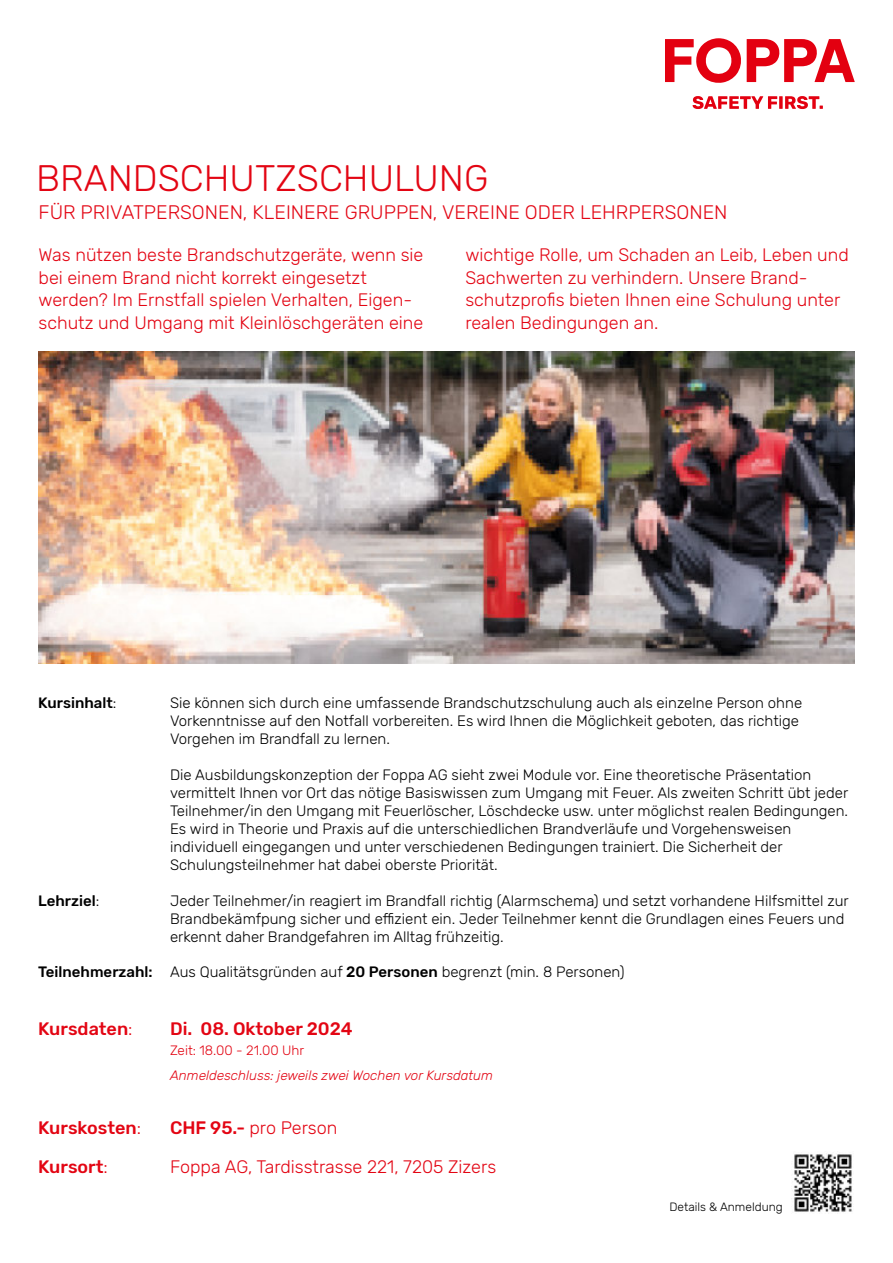
<style>
.page{position:relative;width:893px;height:1263px;background:#fff}
.page>*{position:absolute;margin:0;border:0;box-sizing:border-box;transform-origin:0 0}
.t1{font:300 36.75px "Rubik";color:#e30513}
.t2{font:300 19.5px "Rubik";color:#e30513}
.t3{font:300 18px/22.5px "Rubik";color:#e30513}
.t4{font:500 18px "Rubik";color:#e30513}
.t5{font:300 15px/18px "Rubik";color:#000}
.t6{font:500 15px "Rubik";color:#000}
.t7{font:italic 300 13.5px "Rubik";color:#e30513}
.t8{font:300 13.5px "Rubik";color:#e30513}
.t9{font:300 12px "Rubik";color:#000}
.s1{font-weight:300}
.s2{font-weight:500}
</style>
<div class="page">
<svg style="left:665px;top:38px;width:190px;height:45px"></svg>
<svg style="left:693px;top:96px;width:130px;height:13px"></svg>
<img style="left:38px;top:352px;width:817px;height:312px">
<img style="left:794px;top:1153px;width:58px;height:61px">
<h1 class="t1" style="left:36px;top:157px;width:454px">BRANDSCHUTZSCHULUNG</h1>
<h2 class="t2" style="left:39px;top:201px;width:691px">FÜR PRIVATPERSONEN, KLEINERE GRUPPEN, VEREINE ODER LEHRPERSONEN</h2>
<p class="t3" style="left:465px;top:244px;width:385px">wichtige Rolle, um Schaden an Leib, Leben und Sachwerten zu verhindern. Unsere Brand&shy;schutzprofis bieten Ihnen eine Schulung unter realen Bedingungen an.</p>
<p class="t3" style="left:39px;top:244px;width:386px">Was nützen beste Brandschutzgeräte, wenn sie bei einem Brand nicht korrekt eingesetzt werden? Im Ernstfall spielen Verhalten, Eigen&shy;schutz und Umgang mit Kleinlöschgeräten eine</p>
<p class="t6" style="left:38px;top:694px;width:80px">Kursinhalt<span class="s1">:</span></p>
<p class="t5" style="left:170px;top:694px;width:634px">Sie können sich durch eine umfassende Brandschutzschulung auch als einzelne Person ohne<br>Vorkenntnisse auf den Notfall vorbereiten. Es wird Ihnen die Möglichkeit geboten, das richtige<br>Vorgehen im Brandfall zu lernen.</p>
<p class="t5" style="left:170px;top:766px;width:680px">Die Ausbildungskonzeption der Foppa AG sieht zwei Module vor. Eine theoretische Präsentation vermittelt Ihnen vor Ort das nötige Basiswissen zum Umgang mit Feuer. Als zweiten Schritt übt jeder Teilnehmer/in den Umgang mit Feuerlöscher, Löschdecke usw. unter möglichst realen Bedingungen.<br>Es wird in Theorie und Praxis auf die unterschiedlichen Brandverläufe und Vorgehensweisen individuell eingegangen und unter verschiedenen Bedingungen trainiert. Die Sicherheit der Schulungsteilnehmer hat dabei oberste Priorität.</p>
<p class="t6" style="left:38px;top:892px;width:63px">Lehrziel<span class="s1">:</span></p>
<p class="t5" style="left:170px;top:892px;width:680px">Jeder Teilnehmer/in reagiert im Brandfall richtig (Alarmschema) und setzt vorhandene Hilfsmittel zur<br>Brandbekämfpung sicher und effizient ein. Jeder Teilnehmer kennt die Grundlagen eines Feuers und erkennt daher Brandgefahren im Alltag frühzeitig.</p>
<p class="t5" style="left:38px;top:962px;width:588px"><span class="s2">Teilnehmerzahl:</span> Aus Qualitätsgründen auf <span class="s2">20 Personen</span> begrenzt (min. 8 Personen)</p>
<p class="t4" style="left:38px;top:1018px;width:96px">Kursdaten<span class="s1">:</span></p>
<p class="t4" style="left:170px;top:1018px;width:184px">Di. 08. Oktober 2024</p>
<p class="t8" style="left:170px;top:1042px;width:136px">Zeit: 18.00 - 21.00 Uhr</p>
<p class="t7" style="left:170px;top:1067px;width:324px">Anmeldeschluss: jeweils zwei Wochen vor Kursdatum</p>
<p class="t4" style="left:38px;top:1117px;width:104px">Kurskosten<span class="s1">:</span></p>
<p class="t3" style="left:170px;top:1117px;width:169px"><span class="s2">CHF 95.-</span> pro Person</p>
<p class="t4" style="left:38px;top:1156px;width:71px">Kursort<span class="s1">:</span></p>
<p class="t3" style="left:170px;top:1156px;width:328px">Foppa AG, Tardisstrasse 221, 7205 Zizers</p>
<p class="t9" style="left:669px;top:1199px;width:115px">Details &amp; Anmeldung</p>
</div>
